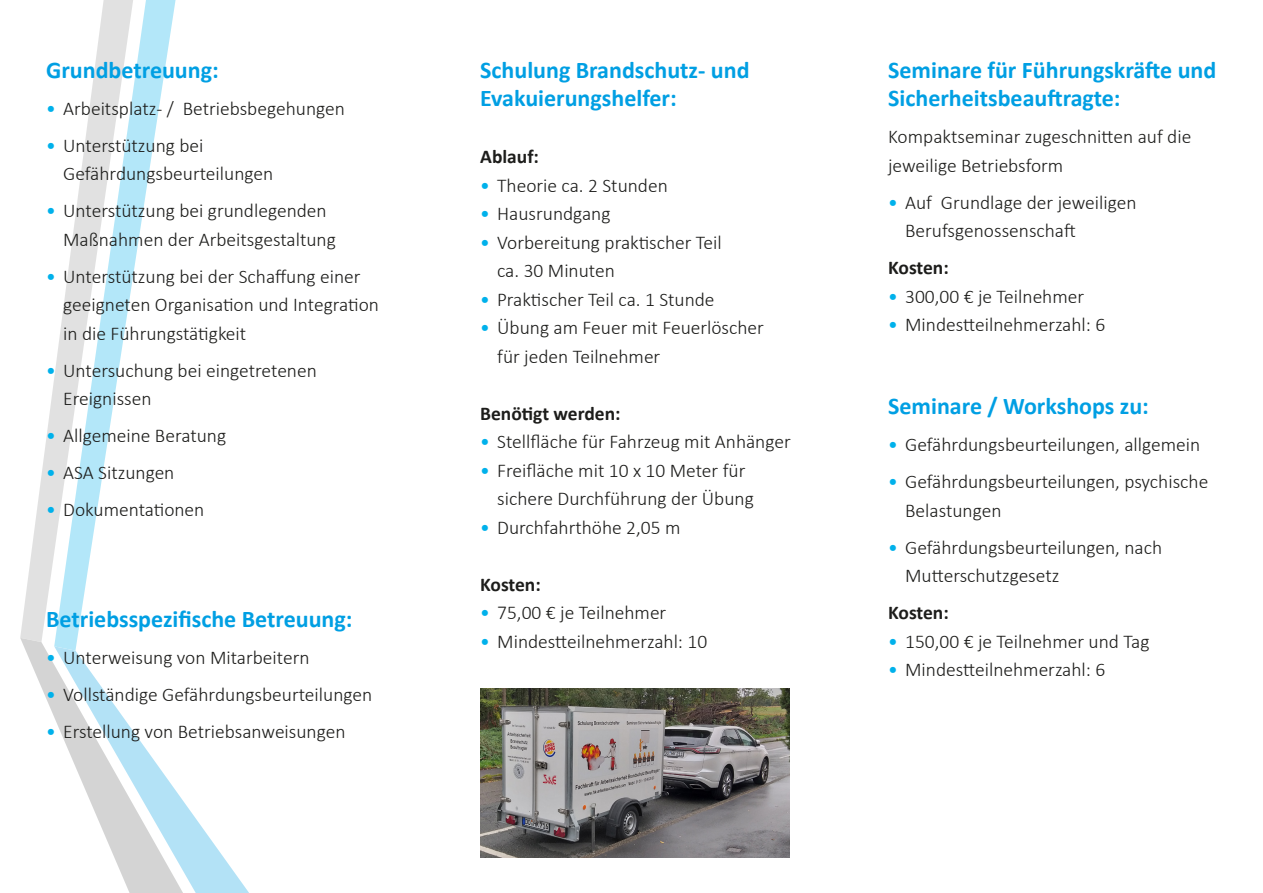
<style>
.page{position:relative;width:1263px;height:893px;background:#fff}
.page>*{position:absolute;margin:0;border:0;box-sizing:border-box;transform-origin:0 0}
.t1{font:700 24px/28.5px "Calibri";color:#009fe3}
.t2{font:300 19.5px/28.5px "Calibri";color:#1d1d1b}
.t3{font:700 19.5px "Calibri";color:#1d1d1b}
.s1{font-weight:400;color:#00b1eb}
</style>
<div class="page">
<svg style="left:20px;top:382px;width:34px;height:256px"></svg>
<svg style="left:20px;top:638px;width:34px;height:78px"></svg>
<svg style="left:54px;top:0;width:122px;height:646px"></svg>
<svg style="left:54px;top:646px;width:195px;height:247px"></svg>
<img style="left:480px;top:688px;width:310px;height:170px">
<p class="t1" style="left:46px;top:55px;width:174px">Grundbetreuung:</p>
<p class="t2" style="left:46px;top:94px;width:300px"><span class="s1">•</span> Arbeitsplatz- / Betriebsbegehungen</p>
<p class="t2" style="left:63px;top:131px;width:212px;text-indent:-17px"><span class="s1">•</span> Unterstützung bei<br>Gefährdungsbeurteilungen</p>
<p class="t2" style="left:63px;top:196px;width:274px;text-indent:-17px"><span class="s1">•</span> Unterstützung bei grundlegenden<br>Maßnahmen der Arbeitsgestaltung</p>
<p class="t2" style="left:63px;top:262px;width:317px;text-indent:-17px"><span class="s1">•</span> Unterstützung bei der Schaffung einer geeigneten Organisation und Integration in die Führungstätigkeit</p>
<p class="t2" style="left:63px;top:356px;width:255px;text-indent:-17px"><span class="s1">•</span> Untersuchung bei eingetretenen<br>Ereignissen</p>
<p class="t2" style="left:46px;top:421px;width:182px"><span class="s1">•</span> Allgemeine Beratung</p>
<p class="t2" style="left:46px;top:458px;width:130px"><span class="s1">•</span> ASA Sitzungen</p>
<p class="t2" style="left:46px;top:495px;width:160px"><span class="s1">•</span> Dokumentationen</p>
<p class="t1" style="left:46px;top:605px;width:308px">Betriebsspezifische Betreuung:</p>
<p class="t2" style="left:46px;top:643px;width:265px"><span class="s1">•</span> Unterweisung von Mitarbeitern</p>
<p class="t2" style="left:46px;top:680px;width:328px"><span class="s1">•</span> Vollständige Gefährdungsbeurteilungen</p>
<p class="t2" style="left:46px;top:717px;width:301px"><span class="s1">•</span> Erstellung von Betriebsanweisungen</p>
<p class="t1" style="left:480px;top:55px;width:271px">Schulung Brandschutz- und<br>Evakuierungshelfer:</p>
<p class="t3" style="left:480px;top:143px;width:60px">Ablauf:</p>
<p class="t2" style="left:480px;top:171px;width:189px"><span class="s1">•</span> Theorie ca. 2 Stunden</p>
<p class="t2" style="left:480px;top:199px;width:132px"><span class="s1">•</span> Hausrundgang</p>
<p class="t2" style="left:497px;top:228px;width:226px;text-indent:-17px"><span class="s1">•</span> Vorbereitung praktischer Teil ca. 30 Minuten</p>
<p class="t2" style="left:480px;top:285px;width:236px"><span class="s1">•</span> Praktischer Teil ca. 1 Stunde</p>
<p class="t2" style="left:497px;top:313px;width:268px;text-indent:-17px"><span class="s1">•</span> Übung am Feuer mit Feuerlöscher für jeden Teilnehmer</p>
<p class="t3" style="left:480px;top:399px;width:142px">Benötigt werden:</p>
<p class="t2" style="left:480px;top:427px;width:312px"><span class="s1">•</span> Stellfläche für Fahrzeug mit Anhänger</p>
<p class="t2" style="left:497px;top:456px;width:258px;text-indent:-17px"><span class="s1">•</span> Freifläche mit 10 x 10 Meter für sichere Durchführung der Übung</p>
<p class="t2" style="left:480px;top:513px;width:202px"><span class="s1">•</span> Durchfahrthöhe 2,05 m</p>
<p class="t3" style="left:480px;top:570px;width:62px">Kosten:</p>
<p class="t2" style="left:480px;top:598px;width:188px"><span class="s1">•</span> 75,00 € je Teilnehmer</p>
<p class="t2" style="left:480px;top:627px;width:229px"><span class="s1">•</span> Mindestteilnehmerzahl: 10</p>
<p class="t1" style="left:888px;top:55px;width:330px">Seminare für Führungskräfte und<br>Sicherheitsbeauftragte:</p>
<p class="t2" style="left:888px;top:122px;width:305px">Kompaktseminar zugeschnitten auf die jeweilige Betriebsform</p>
<p class="t2" style="left:905px;top:188px;width:233px;text-indent:-17px"><span class="s1">•</span> Auf Grundlage der jeweiligen<br>Berufsgenossenschaft</p>
<p class="t3" style="left:888px;top:254px;width:62px">Kosten:</p>
<p class="t2" style="left:888px;top:282px;width:198px"><span class="s1">•</span> 300,00 € je Teilnehmer</p>
<p class="t2" style="left:888px;top:310px;width:219px"><span class="s1">•</span> Mindestteilnehmerzahl: 6</p>
<p class="t1" style="left:888px;top:391px;width:262px">Seminare / Workshops zu:</p>
<p class="t2" style="left:888px;top:430px;width:314px"><span class="s1">•</span> Gefährdungsbeurteilungen, allgemein</p>
<p class="t2" style="left:905px;top:467px;width:305px;text-indent:-17px"><span class="s1">•</span> Gefährdungsbeurteilungen, psychische<br>Belastungen</p>
<p class="t2" style="left:905px;top:533px;width:258px;text-indent:-17px"><span class="s1">•</span> Gefährdungsbeurteilungen, nach<br>Mutterschutzgesetz</p>
<p class="t3" style="left:888px;top:599px;width:62px">Kosten:</p>
<p class="t2" style="left:888px;top:627px;width:263px"><span class="s1">•</span> 150,00 € je Teilnehmer und Tag</p>
<p class="t2" style="left:888px;top:655px;width:219px"><span class="s1">•</span> Mindestteilnehmerzahl: 6</p>
</div>
